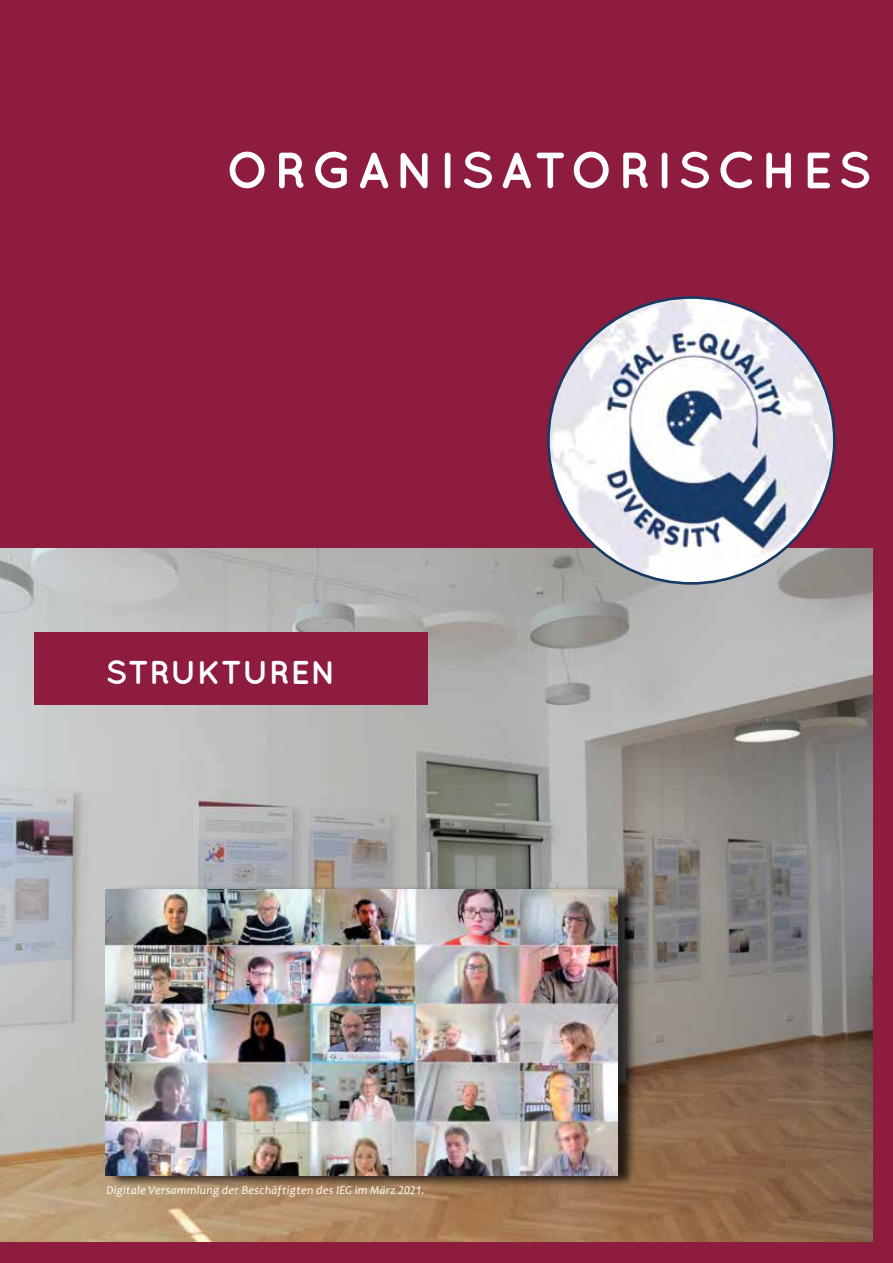
<style>
.page{position:relative;width:893px;height:1263px;background:#8e1c3f}
.page>*{position:absolute;margin:0;border:0;box-sizing:border-box;transform-origin:0 0}
.t1{font:700 51px "Quicksand";letter-spacing:.1em;color:#fff}
.t2{font:700 33px "Quicksand";letter-spacing:.005em;color:#fff}
.t3{font:italic 12px "Candara";letter-spacing:.025em;color:#fff}
</style>
<div class="page">
<img style="left:0;top:548px;width:872px;height:694px">
<div style="left:34px;top:632px;width:393px;height:72px;background:#8e1c3f"></div>
<img style="left:548px;top:298px;width:286px;height:285px;border-radius:143px">
<div style="left:108px;top:885px;width:529px;height:303px;background:#000;opacity:.75"></div>
<img style="left:106px;top:889px;width:512px;height:287px">
<h1 class="t1" style="left:226px;top:140px;width:647px">ORGANISATORISCHES</h1>
<h2 class="t2" style="left:106px;top:652px;width:232px">STRUKTUREN</h2>
<p class="t3" style="left:107px;top:1182px;width:319px">Digitale Versammlung der Beschäftigten des IEG im März 2021.</p>
</div>
